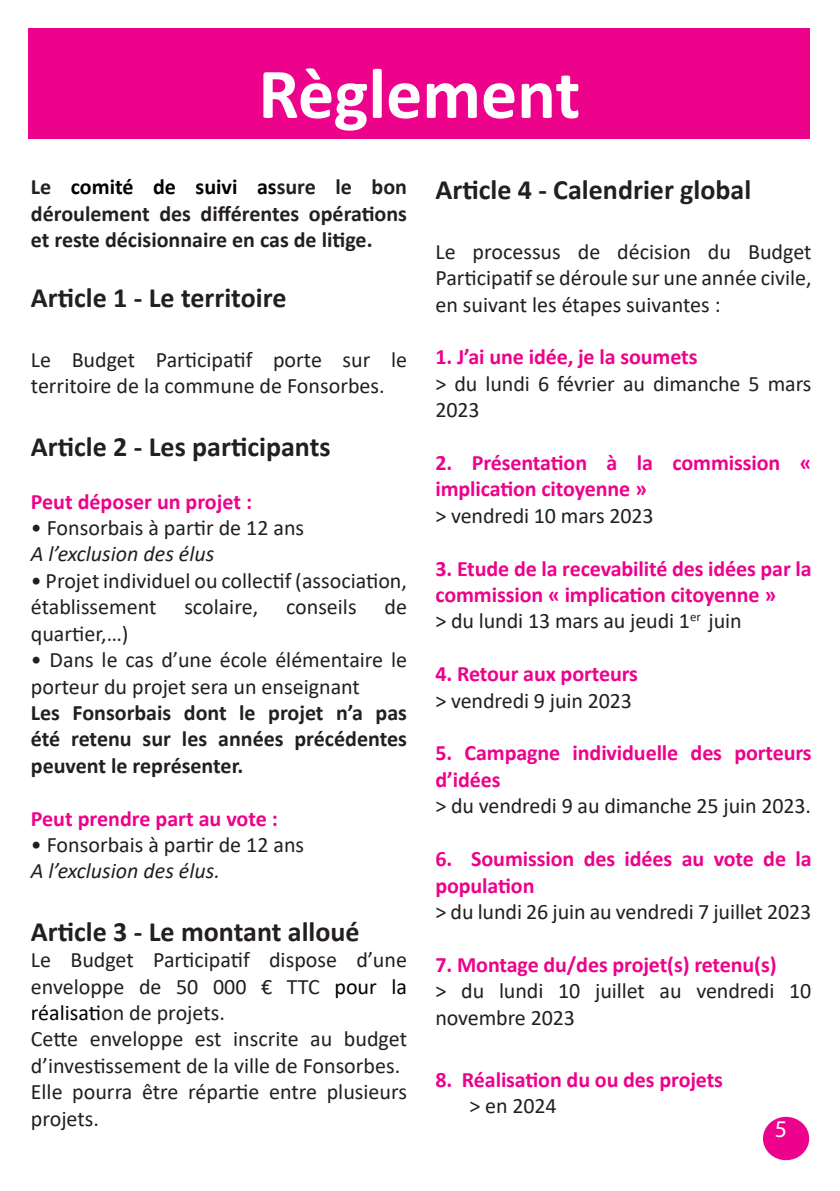
<style>
.page{position:relative;width:840px;height:1191px;background:#fff}
.page>*{position:absolute;margin:0;border:0;box-sizing:border-box;transform-origin:0 0}
.texte{font:700 72px "Calibri";color:#fff}
.t1{font:700 28px "Calibri";color:#231f20}
.t2{font:24px "Myriad Pro";color:#fff}
.texte-2{font:22px/26.4px "Calibri";color:#231f20}
.texte-3{font:700 22px/26.4px "Calibri";letter-spacing:-.005em;color:#ed028c}
.texte-4{font:700 22px/26.4px "Calibri";color:#231f20;text-align:justify}
.texte-5{font:italic 22px "Calibri";color:#231f20}
.t3{font:700 22px "Calibri";color:#000}
.s1{color:#231f20}
.s2{color:#000}
</style>
<div class="page">
<div style="left:762px;top:1116px;width:46px;height:44px;background:#ed028c;border-radius:50%"></div>
<div style="left:29px;top:28px;width:780px;height:111px;background:#ed028c"></div>
<p class="texte" style="left:258px;top:43px;width:323px">Règlement</p>
<p class="t3" style="left:31px;top:171px;width:377px"><span class="s1">Le</span> comité de suivi as<span class="s1">sure le bon</span></p>
<p class="texte-4" style="left:31px;top:200px;width:377px">déroulement des différentes opérations</p>
<p class="texte-4" style="left:31px;top:226px;width:343px">et reste décisionnaire en cas de litige.</p>
<p class="t1" style="left:31px;top:278px;width:257px">Article 1 - Le territoire</p>
<p class="texte-2" style="left:31px;top:346px;width:377px">Le Budget Participatif porte sur le</p>
<p class="texte-2" style="left:31px;top:372px;width:355px">territoire de la commune de Fonsorbes.</p>
<p class="t1" style="left:31px;top:427px;width:301px">Article 2 - Les participants</p>
<p class="texte-3" style="left:31px;top:488px;width:222px">Peut déposer un projet :</p>
<p class="texte-2" style="left:31px;top:514px;width:275px">• Fonsorbais à partir de 12 ans</p>
<p class="texte-5" style="left:31px;top:539px;width:185px">A l’exclusion des élus</p>
<p class="texte-2" style="left:31px;top:567px;width:377px">• Projet individuel ou collectif (association, établissement</p>
<p class="texte-2" style="left:184px;top:593px;width:75px">scolaire,</p>
<p class="texte-2" style="left:286px;top:593px;width:72px">conseils</p>
<p class="texte-2" style="left:384px;top:593px;width:24px">de</p>
<p class="texte-2" style="left:31px;top:619px;width:99px">quartier,…)</p>
<p class="texte-2" style="left:31px;top:646px;width:377px">• Dans le cas d’une école élémentaire le porteur du projet sera un enseignant</p>
<p class="texte-4" style="left:31px;top:699px;width:377px">Les Fonsorbais dont le projet n’a pas été retenu sur les années précédentes peuvent le représenter.</p>
<p class="texte-3" style="left:31px;top:804px;width:248px">Peut prendre part au vote :</p>
<p class="texte-2" style="left:31px;top:831px;width:275px">• Fonsorbais à partir de 12 ans</p>
<p class="texte-5" style="left:31px;top:856px;width:190px">A l’exclusion des élus.</p>
<p class="t1" style="left:31px;top:911px;width:330px">Article 3 - Le montant alloué</p>
<p class="texte-2" style="left:31px;top:946px;width:377px;text-align:justify">Le Budget Participatif dispose d’une enveloppe de 50 000 € TTC <span class="s2">pour la réalisati</span>on de projets.</p>
<p class="texte-2" style="left:31px;top:1025px;width:377px">Cette enveloppe est inscrite au budget d’investissement de la ville de Fonsorbes.</p>
<p class="texte-2" style="left:31px;top:1078px;width:377px">Elle pourra être répartie entre plusieurs projets.</p>
<p class="t1" style="left:435px;top:169px;width:317px">Article 4 - Calendrier global</p>
<p class="texte-2" style="left:435px;top:238px;width:377px;text-align:justify">Le processus de décision du Budget Participatif se déroule sur une année civile, en suivant les étapes suivantes :</p>
<p class="texte-3" style="left:435px;top:343px;width:263px">1. J’ai une idée, je la soumets</p>
<p class="texte-2" style="left:435px;top:370px;width:377px">&gt; du lundi 6 février au dimanche 5 mars<br>2023</p>
<p class="texte-3" style="left:435px;top:449px;width:377px">2. Présentation à la commission « implication citoyenne »</p>
<p class="texte-2" style="left:435px;top:502px;width:220px">&gt; vendredi 10 mars 2023</p>
<p class="texte-3" style="left:435px;top:555px;width:377px">3. Etude de la recevabilité des idées par la commission « implication citoyenne »</p>
<p class="texte-2" style="left:435px;top:607px;width:307px">&gt; du lundi 13 mars au jeudi 1<sup>er</sup> juin</p>
<p class="texte-3" style="left:435px;top:660px;width:204px">4. Retour aux porteurs</p>
<p class="texte-2" style="left:435px;top:686px;width:198px">&gt; vendredi 9 juin 2023</p>
<p class="texte-3" style="left:435px;top:739px;width:377px">5. Campagne individuelle des porteurs d’idées</p>
<p class="texte-2" style="left:435px;top:792px;width:377px">&gt; du vendredi 9 au dimanche 25 juin 2023.</p>
<p class="texte-3" style="left:435px;top:845px;width:377px">6. Soumission des idées au vote de la population</p>
<p class="texte-2" style="left:435px;top:898px;width:377px">&gt; du lundi 26 juin au vendredi 7 juillet 2023</p>
<p class="texte-3" style="left:435px;top:951px;width:342px">7. Montage du/des projet(s) retenu(s)</p>
<p class="texte-2" style="left:435px;top:977px;width:377px">&gt; du lundi 10 juillet au vendredi 10 novembre 2023</p>
<p class="texte-3" style="left:435px;top:1066px;width:289px">8. Réalisation du ou des projets</p>
<p class="texte-2" style="left:469px;top:1092px;width:89px">&gt; en 2024</p>
<p class="t2" style="left:774px;top:1114px;width:14px">5</p>
</div>
